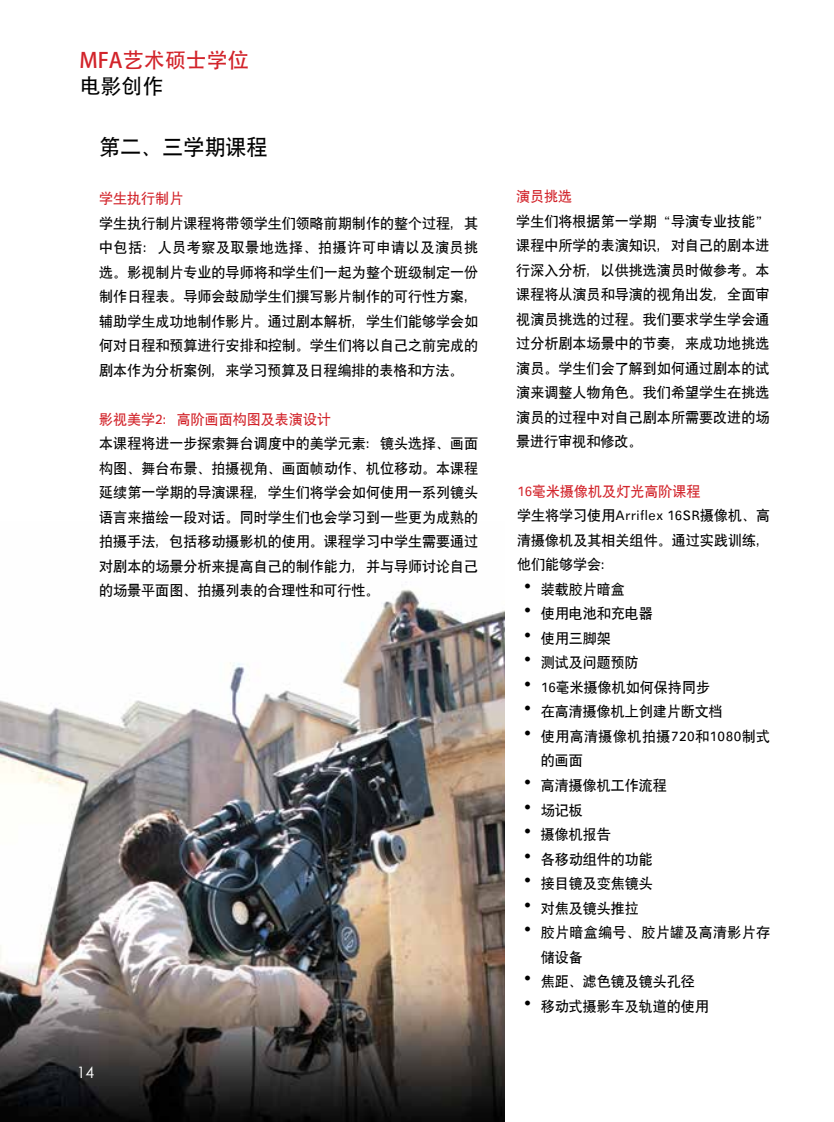
<style>
.page{position:relative;width:834px;height:1122px;background:#fff}
.page>*{position:absolute;margin:0;border:0;box-sizing:border-box;transform-origin:0 0}
.t1{font:21px "Adobe Heiti Std";color:#d2232a}
.t2{font:21px "SIL Hei Med Jian";color:#000}
.t3{font:21px "Adobe Heiti Std";color:#000}
.t4{font:15.75px "Century Gothic";color:#fff}
.t5{font:14px/24.5px "SIL Hei Med Jian";color:#000;text-align:justify}
.t6{font:14px "SIL Hei Med Jian";color:#d2232a}
.t7{font:14px "SIL Hei Med Jian";letter-spacing:.035em;color:#000}
.t8{font:14px "SIL Hei Med Jian";letter-spacing:.025em;color:#000}
.s1{font-family:"Adobe Heiti Std";font-size:21px}
</style>
<div class="page">
<img style="left:0;top:589px;width:504px;height:532px">
<h1 class="t1" style="left:79px;top:47px;width:171px">MFA艺术硕士学位</h1>
<h1 class="t3" style="left:79px;top:74px;width:85px">电影创作</h1>
<h1 class="t2" style="left:99px;top:133px;width:169px">第二、三学期课程</h1>
<p class="t6" style="left:99px;top:189px;width:85px">学生执行制片</p>
<p class="t5" style="left:99px;top:209px;width:380px">学生执行制片课程将带领学生们领略前期制作的整个过程，其中包括：人员考察及取景地选择、拍摄许可申请以及演员挑选。影视制片专业的导师将和学生们一起为整个班级制定一份制作日程表。导师会鼓励学生们撰写影片制作的可行性方案，辅助学生成功地制作影片。通过剧本解析，学生们能够学会如何对日程和预算进行安排和控制。学生们将以自己之前完成的剧本作为分析案例，来学习预算及日程编排的表格和方法。</p>
<p class="t6" style="left:99px;top:409px;width:233px">影视美学2：高阶画面构图及表演设计</p>
<p class="t5" style="left:99px;top:430px;width:380px">本课程将进一步探索舞台调度中的美学元素：镜头选择、画面构图、舞台布景、拍摄视角、画面帧动作、机位移动。本课程延续第一学期的导演课程，学生们将学会如何使用一系列镜头语言来描绘一段对话。同时学生们也会学习到一些更为成熟的拍摄手法，包括移动摄影机的使用。课程学习中学生需要通过对剧本的场景分析来提高自己的制作能力，并与导师讨论自己的场景平面图、拍摄列表的合理性和可行性。</p>
<p class="t4" style="left:77px;top:1062px;width:19px">14</p>
<p class="t6" style="left:516px;top:187px;width:57px">演员挑选</p>
<p class="t5" style="left:516px;top:207px;width:254px">学生们将根据第一学期“导演专业技能”课程中所学的表演知识，对自己的剧本进行深入分析，以供挑选演员时做参考。本课程将从演员和导演的视角出发，全面审视演员挑选的过程。我们要求学生学会通过分析剧本场景中的节奏，来成功地挑选演员。学生们会了解到如何通过剧本的试演来调整人物角色。我们希望学生在挑选演员的过程中对自己剧本所需要改进的场景进行审视和修改。</p>
<p class="t6" style="left:517px;top:481px;width:185px">16毫米摄像机及灯光高阶课程</p>
<p class="t5" style="left:517px;top:502px;width:254px">学生将学习使用Arriflex 16SR摄像机、高</p>
<p class="t5" style="left:517px;top:526px;width:254px">清摄像机及其相关组件。通过实践训练，</p>
<p class="t5" style="left:517px;top:551px;width:99px">他们能够学会：</p>
<p class="t5" style="left:517px;top:575px;width:109px"><span class="s1">·</span> 装载胶片暗盒</p>
<p class="t5" style="left:517px;top:600px;width:137px"><span class="s1">·</span> 使用电池和充电器</p>
<p class="t5" style="left:517px;top:624px;width:95px"><span class="s1">·</span> 使用三脚架</p>
<p class="t5" style="left:517px;top:649px;width:123px"><span class="s1">·</span> 测试及问题预防</p>
<p class="t5" style="left:517px;top:673px;width:194px"><span class="s1">·</span> 16毫米摄像机如何保持同步</p>
<p class="t5" style="left:517px;top:698px;width:207px"><span class="s1">·</span> 在高清摄像机上创建片断文档</p>
<p class="t7" style="left:517px;top:726px;width:254px"><span class="s1">·</span>使用高清摄像机拍摄720和1080制式</p>
<p class="t5" style="left:540px;top:747px;width:43px">的画面</p>
<p class="t5" style="left:517px;top:771px;width:151px"><span class="s1">·</span> 高清摄像机工作流程</p>
<p class="t5" style="left:517px;top:796px;width:67px"><span class="s1">·</span> 场记板</p>
<p class="t5" style="left:517px;top:820px;width:95px"><span class="s1">·</span> 摄像机报告</p>
<p class="t5" style="left:517px;top:845px;width:137px"><span class="s1">·</span> 各移动组件的功能</p>
<p class="t5" style="left:517px;top:869px;width:137px"><span class="s1">·</span> 接目镜及变焦镜头</p>
<p class="t5" style="left:517px;top:894px;width:123px"><span class="s1">·</span> 对焦及镜头推拉</p>
<p class="t8" style="left:517px;top:922px;width:255px"><span class="s1">·</span> 胶片暗盒编号、胶片罐及高清影片存</p>
<p class="t5" style="left:540px;top:943px;width:43px">储设备</p>
<p class="t5" style="left:517px;top:967px;width:179px"><span class="s1">·</span> 焦距、滤色镜及镜头孔径</p>
<p class="t5" style="left:517px;top:992px;width:193px"><span class="s1">·</span> 移动式摄影车及轨道的使用</p>
</div>
